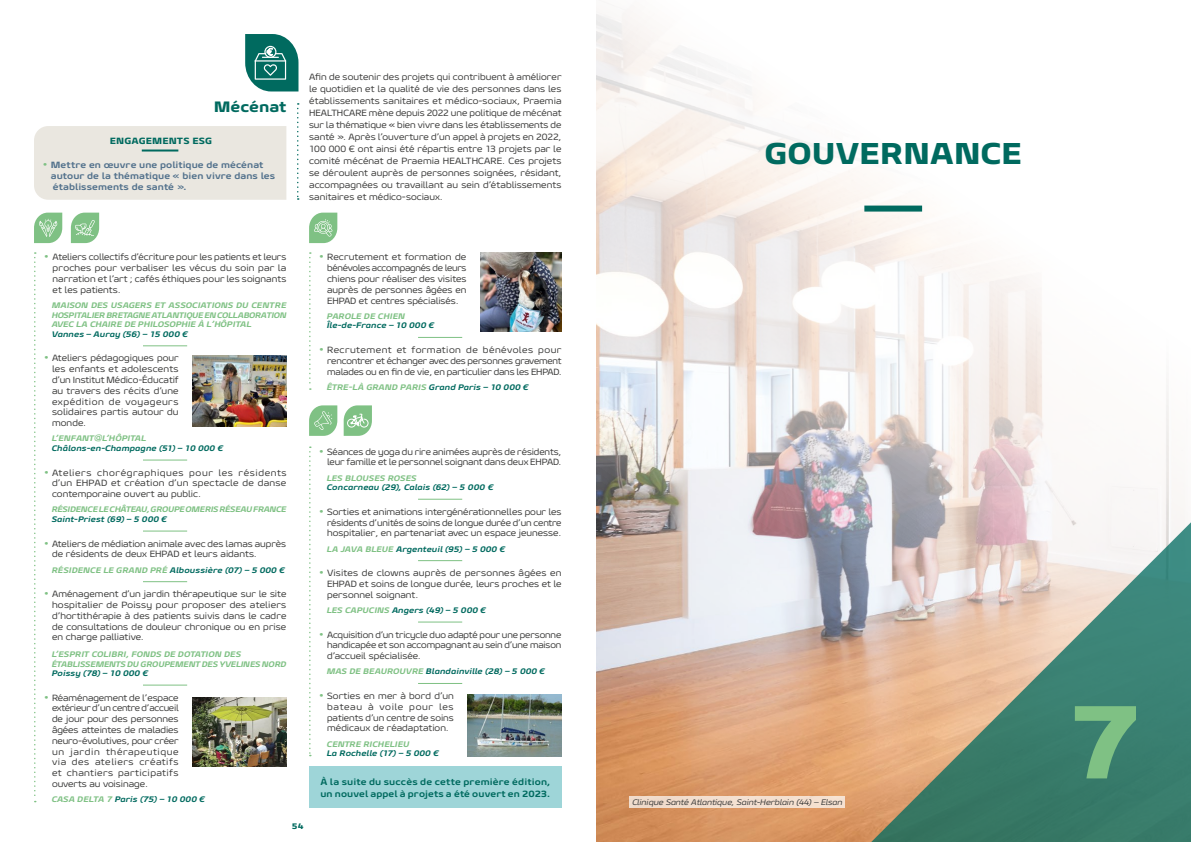
<style>
.page{position:relative;width:1191px;height:842px;background:#fff}
.page>*{position:absolute;margin:0;border:0;box-sizing:border-box;transform-origin:0 0}
.t1{font:800 103.2px "Geon Expanded";color:#7fc184}
.t2{font:800 30px "Geon Expanded";letter-spacing:-.01em;color:#006a5f}
.t3{font:800 15px "Geon Expanded";letter-spacing:-.005em;color:#006a5f}
.t4{font:9px/10.8px "Geon Expanded";color:#3a3a39;text-align:justify}
.t5{font:800 9px/10.8px "Geon Expanded";letter-spacing:.01em;color:#52718c}
.t6{font:800 9px/12px "Geon Expanded";letter-spacing:.015em;color:#006a5f}
.t7{font:800 9px "Geon Expanded";letter-spacing:.01em;color:#006a5f}
.t8{font:italic 800 8px "Geon Expanded";letter-spacing:.005em;color:#006a5f}
.t9{font:italic 800 8px/9.6px "Geon Expanded";letter-spacing:-.015em;color:#7fc184;text-align:justify}
.t10{font:italic 8px "Geon Expanded";color:#3a3a39}
.t11{font:italic 800 8px "Geon Expanded";letter-spacing:-.035em;color:#7fc184}
.t12{font:italic 800 8px "Geon Expanded";letter-spacing:.005em;color:#7fc184}
.t13{font:800 8px "Geon Expanded";color:#006a5f}
.s1{font-size:11px;color:#7fc184}
.s2{font-weight:800;font-size:11px;color:#7fc184}
.s3{color:#7fc184}
.s4{color:#006a5f}
</style>
<div class="page">
<img style="left:596px;top:5px;width:585px;height:837px">
<div style="left:864px;top:206px;width:58px;height:6px;background:#006a5f"></div>
<svg style="left:857px;top:508px;width:334px;height:334px"></svg>
<div style="left:34px;top:126px;width:252px;height:74px;background:#eae7e0"></div>
<hr style="left:142px;top:150px;width:36px;height:2px;background:#006a5f">
<svg style="left:297px;top:103px;width:2px;height:97px"></svg>
<div style="left:309px;top:767px;width:252px;height:41px;background:#9ed5d8"></div>
<svg style="left:34px;top:252px;width:2px;height:550px"></svg>
<svg style="left:309px;top:446px;width:2px;height:310px"></svg>
<svg style="left:34px;top:213px;width:28px;height:30px"></svg>
<svg style="left:309px;top:405px;width:28px;height:31px"></svg>
<hr style="left:143px;top:345px;width:44px;height:1px;background:#7fc184">
<hr style="left:143px;top:459px;width:44px;height:1px;background:#7fc184">
<hr style="left:143px;top:531px;width:44px;height:1px;background:#7fc184">
<hr style="left:143px;top:581px;width:44px;height:1px;background:#7fc184">
<hr style="left:143px;top:685px;width:44px;height:1px;background:#7fc184">
<hr style="left:418px;top:499px;width:44px;height:1px;background:#7fc184">
<hr style="left:418px;top:560px;width:44px;height:1px;background:#7fc184">
<hr style="left:418px;top:621px;width:44px;height:1px;background:#7fc184">
<hr style="left:418px;top:683px;width:44px;height:1px;background:#7fc184">
<svg style="left:309px;top:252px;width:2px;height:138px"></svg>
<svg style="left:309px;top:213px;width:28px;height:30px"></svg>
<hr style="left:418px;top:337px;width:44px;height:1px;background:#7fc184">
<img style="left:480px;top:252px;width:81px;height:80px">
<img style="left:193px;top:356px;width:93px;height:70px">
<svg style="left:71px;top:213px;width:28px;height:30px"></svg>
<img style="left:193px;top:697px;width:93px;height:70px">
<img style="left:468px;top:694px;width:93px;height:62px">
<svg style="left:344px;top:405px;width:28px;height:31px"></svg>
<div style="left:629px;top:796px;width:216px;height:12px;background:#f4dfd0"></div>
<svg style="left:245px;top:34px;width:53px;height:57px"></svg>
<h3 class="t3" style="left:214px;top:97px;width:74px">Mécénat</h3>
<p class="t7" style="left:110px;top:135px;width:104px">ENGAGEMENTS ESG</p>
<p class="t5" style="left:51px;top:160px;width:226px;text-indent:-8px"><span class="s1">•</span> Mettre en œuvre une politique de mécénat autour de la thématique « bien vivre dans les établissements de santé ».</p>
<p class="t4" style="left:53px;top:252px;width:235px;text-indent:-9px"><span class="s2">•</span> Ateliers collectifs d’écriture pour les patients et leurs proches pour verbaliser les vécus du soin par la narration et l’art ; cafés éthiques pour les soignants et les patients.</p>
<p class="t9" style="left:52px;top:300px;width:236px">MAISON DES USAGERS ET ASSOCIATIONS DU CENTRE HOSPITALIER BRETAGNE ATLANTIQUE EN COLLABORATION AVEC LA CHAIRE DE PHILOSOPHIE À L’HÔPITAL</p>
<p class="t8" style="left:52px;top:329px;width:138px">Vannes – Auray (56) – 15 000 €</p>
<p class="t4" style="left:52px;top:353px;width:128px;text-indent:-8px"><span class="s2">•</span> Ateliers pédagogiques pour les enfants et adolescents d’un Institut Médico-Éducatif au travers des récits d’une expédition de voyageurs solidaires partis autour du monde.</p>
<p class="t9" style="left:52px;top:434px;width:96px">L’ENFANT@L’HÔPITAL</p>
<p class="t8" style="left:52px;top:443px;width:173px">Châlons-en-Champagne (51) – 10 000 €</p>
<p class="t4" style="left:52px;top:467px;width:236px;text-indent:-8px"><span class="s2">•</span> Ateliers chorégraphiques pour les résidents d’un EHPAD et création d’un spectacle de danse contemporaine ouvert au public.</p>
<p class="t11" style="left:52px;top:504px;width:236px">RÉSIDENCE LE CHÂTEAU, GROUPE OMERIS RÉSEAU FRANCE</p>
<p class="t8" style="left:52px;top:514px;width:117px">Saint-Priest (69) – 5 000 €</p>
<p class="t4" style="left:52px;top:538px;width:236px;text-indent:-8px"><span class="s2">•</span> Ateliers de médiation animale avec des lamas auprès de résidents de deux EHPAD et leurs aidants.</p>
<p class="t8" style="left:52px;top:565px;width:235px"><span class="s3">RÉSIDENCE LE GRAND PRÉ</span> Alboussière (07) – 5 000 €</p>
<p class="t4" style="left:52px;top:588px;width:236px;text-indent:-8px"><span class="s2">•</span> Aménagement d’un jardin thérapeutique sur le site hospitalier de Poissy pour proposer des ateliers d’hortithérapie à des patients suivis dans le cadre de consultations de douleur chronique ou en prise en charge palliative.</p>
<p class="t9" style="left:52px;top:649px;width:236px">L’ESPRIT COLIBRI, FONDS DE DOTATION DES<br>ÉTABLISSEMENTS DU GROUPEMENT DES YVELINES NORD</p>
<p class="t8" style="left:52px;top:668px;width:98px">Poissy (78) – 10 000 €</p>
<p class="t4" style="left:52px;top:692px;width:128px;text-indent:-8px"><span class="s2">•</span> Réaménagement de l’espace extérieur d’un centre d’accueil de jour pour des personnes âgées atteintes de maladies neuro-évolutives, pour créer un jardin thérapeutique via des ateliers créatifs et chantiers participatifs ouverts au voisinage.</p>
<p class="t8" style="left:52px;top:794px;width:155px"><span class="s3">CASA DELTA 7</span> Paris (75) – 10 000 €</p>
<p class="t4" style="left:309px;top:70px;width:254px;line-height:12px">Afin de soutenir des projets qui contribuent à améliorer le quotidien et la qualité de vie des personnes dans les établissements sanitaires et médico-sociaux, Praemia HEALTHCARE mène depuis 2022 une politique de mécénat sur la thématique « bien vivre dans les établissements de santé ». Après l’ouverture d’un appel à projets en 2022, 100 000 € ont ainsi été répartis entre 13 projets par le comité mécénat de Praemia HEALTHCARE. Ces projets se déroulent auprès de personnes soignées, résidant, accompagnées ou travaillant au sein d’établissements sanitaires et médico-sociaux.</p>
<p class="t4" style="left:327px;top:252px;width:141px;text-indent:-8px"><span class="s2">•</span> Recrutement et formation de bénévoles accompagnés de leurs chiens pour réaliser des visites auprès de personnes âgées en EHPAD et centres spécialisés.</p>
<p class="t12" style="left:327px;top:311px;width:80px">PAROLE DE CHIEN</p>
<p class="t8" style="left:327px;top:320px;width:109px">Île-de-France – 10 000 €</p>
<p class="t4" style="left:327px;top:344px;width:236px;text-indent:-8px"><span class="s2">•</span> Recrutement et formation de bénévoles pour rencontrer et échanger avec des personnes gravement malades ou en fin de vie, en particulier dans les EHPAD.</p>
<p class="t9" style="left:327px;top:382px;width:203px">ÊTRE-LÀ GRAND PARIS <span class="s4">Grand Paris – 10 000 €</span></p>
<p class="t4" style="left:319px;top:446px;width:244px;text-align:right"><span class="s2">•</span> Séances de yoga du rire animées auprès de résidents, leur famille et le personnel soignant dans deux EHPAD.</p>
<p class="t12" style="left:327px;top:472px;width:91px">LES BLOUSES ROSES</p>
<p class="t8" style="left:327px;top:482px;width:168px">Concarneau (29), Calais (62) – 5 000 €</p>
<p class="t4" style="left:327px;top:506px;width:236px;text-indent:-8px"><span class="s2">•</span> Sorties et animations intergénérationnelles pour les résidents d’unités de soins de longue durée d’un centre hospitalier, en partenariat avec un espace jeunesse.</p>
<p class="t8" style="left:327px;top:543px;width:180px"><span class="s3">LA JAVA BLEUE</span> Argenteuil (95) – 5 000 €</p>
<p class="t4" style="left:327px;top:567px;width:236px;text-indent:-8px"><span class="s2">•</span> Visites de clowns auprès de personnes âgées en EHPAD et soins de longue durée, leurs proches et le personnel soignant.</p>
<p class="t8" style="left:327px;top:605px;width:161px"><span class="s3">LES CAPUCINS</span> Angers (49) – 5 000 €</p>
<p class="t4" style="left:327px;top:629px;width:236px;text-indent:-8px"><span class="s2">•</span> Acquisition d’un tricycle duo adapté pour une personne handicapée et son accompagnant au sein d’une maison d’accueil spécialisée.</p>
<p class="t8" style="left:327px;top:666px;width:220px"><span class="s3">MAS DE BEAUROUVRE</span> Blandainville (28) – 5 000 €</p>
<p class="t4" style="left:327px;top:690px;width:128px;text-indent:-8px"><span class="s2">•</span> Sorties en mer à bord d’un bateau à voile pour les patients d’un centre de soins médicaux de réadaptation.</p>
<p class="t12" style="left:327px;top:738px;width:84px">CENTRE RICHELIEU</p>
<p class="t8" style="left:327px;top:748px;width:113px">La Rochelle (17) – 5 000 €</p>
<p class="t6" style="left:320px;top:775px;width:231px">À la suite du succès de cette première édition, un nouvel appel à projets a été ouvert en 2023.</p>
<p class="t13" style="left:292px;top:821px;width:13px">54</p>
<h2 class="t2" style="left:764px;top:133px;width:259px">GOUVERNANCE</h2>
<p class="t10" style="left:632px;top:797px;width:212px">Clinique Santé Atlantique, Saint-Herblain (44) – Elsan</p>
<h1 class="t1" style="left:1067px;top:673px;width:77px">7</h1>
</div>
